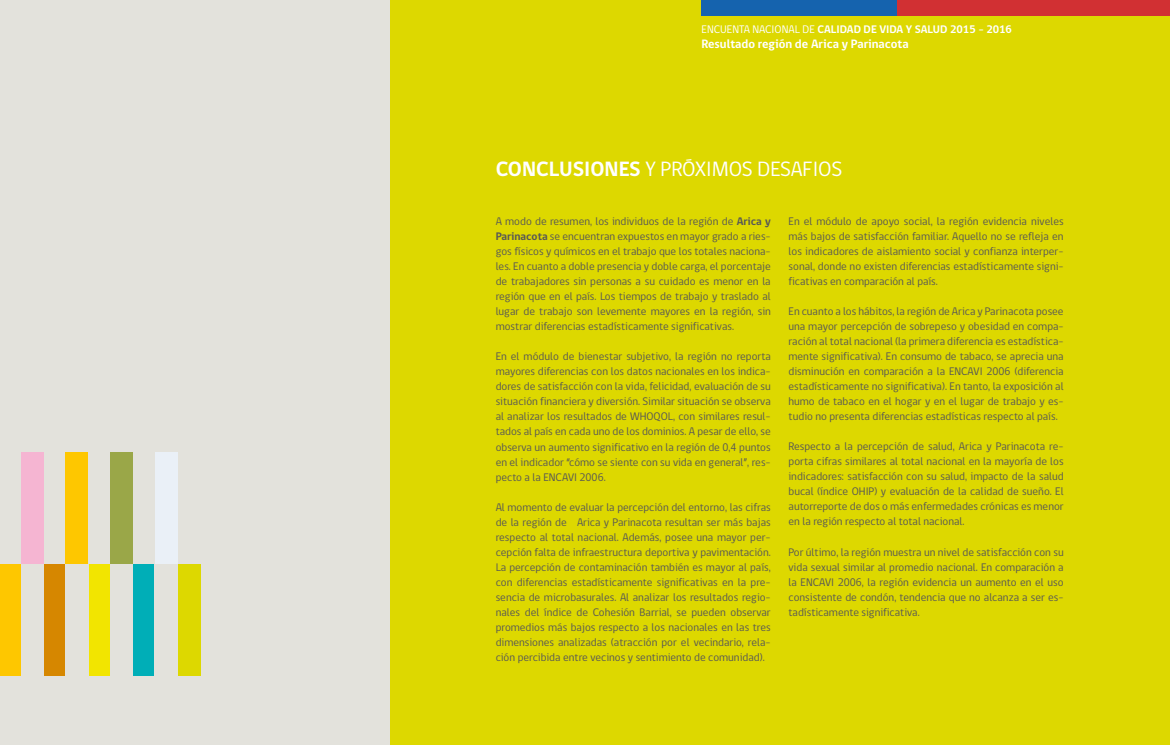
<style>
.page{position:relative;width:1170px;height:745px;background:#fff}
.page>*{position:absolute;margin:0;border:0;box-sizing:border-box;transform-origin:0 0}
.t1{font:21.25px "gob CL";color:#fff}
.t2{font:700 12.5px "gob CL";color:#fff}
.t3{font:11.25px/15px "gob CL";color:#575756;text-align:justify}
.t4{font:700 11.25px "gob CL";color:#fff}
.s1{font-weight:400}
.s2{font-weight:700}
</style>
<div class="page">
<div style="left:384px;top:0;width:785px;height:744px;background:#ddd800"></div>
<div style="left:897px;top:0;width:272px;height:16px;background:#d13033"></div>
<div style="left:701px;top:0;width:196px;height:16px;background:#1563ae"></div>
<div style="left:0;top:0;width:390px;height:744px;background:#e3e2dc"></div>
<div style="left:21px;top:451px;width:23px;height:112px;background:#f5b5d2"></div>
<div style="left:66px;top:451px;width:22px;height:112px;background:#fec700"></div>
<div style="left:110px;top:451px;width:23px;height:112px;background:#9aa748"></div>
<div style="left:155px;top:451px;width:22px;height:112px;background:#eaf0f7"></div>
<div style="left:178px;top:563px;width:23px;height:112px;background:#ddd800"></div>
<div style="left:134px;top:563px;width:20px;height:112px;background:#00aeb7"></div>
<div style="left:89px;top:563px;width:21px;height:112px;background:#f2e500"></div>
<div style="left:45px;top:563px;width:20px;height:112px;background:#d68700"></div>
<div style="left:0;top:563px;width:21px;height:112px;background:#fec700"></div>
<p class="t4" style="left:701px;top:21px;width:312px"><span class="s1">ENCUENTA NACIONAL DE</span> CALIDAD DE VIDA Y SALUD 2015 - 2016</p>
<p class="t2" style="left:701px;top:35px;width:208px">Resultado región de Arica y Parinacota</p>
<h1 class="t1" style="left:495px;top:154px;width:348px"><span class="s2">CONCLUSIONES</span> Y PRÓXIMOS DESAFIOS</h1>
<p class="t3" style="left:495px;top:214px;width:277px">A modo de resumen, los individuos de la región de <span class="s2">Arica y Parinacota</span> se encuentran expuestos en mayor grado a ries&shy;gos físicos y químicos en el trabajo que los totales naciona&shy;les. En cuanto a doble presencia y doble carga, el porcentaje de trabajadores sin personas a su cuidado es menor en la región que en el país. Los tiempos de trabajo y traslado al lugar de trabajo son levemente mayores en la región, sin mostrar diferencias estadísticamente significativas.</p>
<p class="t3" style="left:495px;top:349px;width:277px">En el módulo de bienestar subjetivo, la región no reporta mayores diferencias con los datos nacionales en los indica&shy;dores de satisfacción con la vida, felicidad, evaluación de su situación financiera y diversión. Similar situación se observa al analizar los resultados de WHOQOL, con similares resul&shy;tados al país en cada uno de los dominios. A pesar de ello, se observa un aumento significativo en la región de 0,4 puntos en el indicador “cómo se siente con su vida en general”, res&shy;pecto a la ENCAVI 2006.</p>
<p class="t3" style="left:495px;top:499px;width:276px">Al momento de evaluar la percepción del entorno, las cifras de la región de Arica y Parinacota resultan ser más bajas respecto al total nacional. Además, posee una mayor per&shy;cepción falta de infraestructura deportiva y pavimentación.<br>La percepción de contaminación también es mayor al país, con diferencias estadísticamente significativas en la pre&shy;sencia de microbasurales. Al analizar los resultados regio&shy;nales del índice de Cohesión Barrial, se pueden observar promedios más bajos respecto a los nacionales en las tres dimensiones analizadas (atracción por el vecindario, rela&shy;ción percibida entre vecinos y sentimiento de comunidad).</p>
<p class="t3" style="left:788px;top:214px;width:276px">En el módulo de apoyo social, la región evidencia niveles más bajos de satisfacción familiar. Aquello no se refleja en los indicadores de aislamiento social y confianza interper&shy;sonal, donde no existen diferencias estadísticamente signi&shy;ficativas en comparación al país.</p>
<p class="t3" style="left:788px;top:304px;width:277px">En cuanto a los hábitos, la región de Arica y Parinacota posee una mayor percepción de sobrepeso y obesidad en compa&shy;ración al total nacional (la primera diferencia es estadística&shy;mente significativa). En consumo de tabaco, se aprecia una disminución en comparación a la ENCAVI 2006 (diferencia estadísticamente no significativa). En tanto, la exposición al humo de tabaco en el hogar y en el lugar de trabajo y es&shy;tudio no presenta diferencias estadísticas respecto al país.</p>
<p class="t3" style="left:788px;top:439px;width:277px">Respecto a la percepción de salud, Arica y Parinacota re&shy;porta cifras similares al total nacional en la mayoría de los indicadores: satisfacción con su salud, impacto de la salud bucal (índice OHIP) y evaluación de la calidad de sueño. El autorreporte de dos o más enfermedades crónicas es menor en la región respecto al total nacional.</p>
<p class="t3" style="left:788px;top:544px;width:277px">Por último, la región muestra un nivel de satisfacción con su vida sexual similar al promedio nacional. En comparación a la ENCAVI 2006, la región evidencia un aumento en el uso consistente de condón, tendencia que no alcanza a ser es&shy;tadísticamente significativa.</p>
</div>
